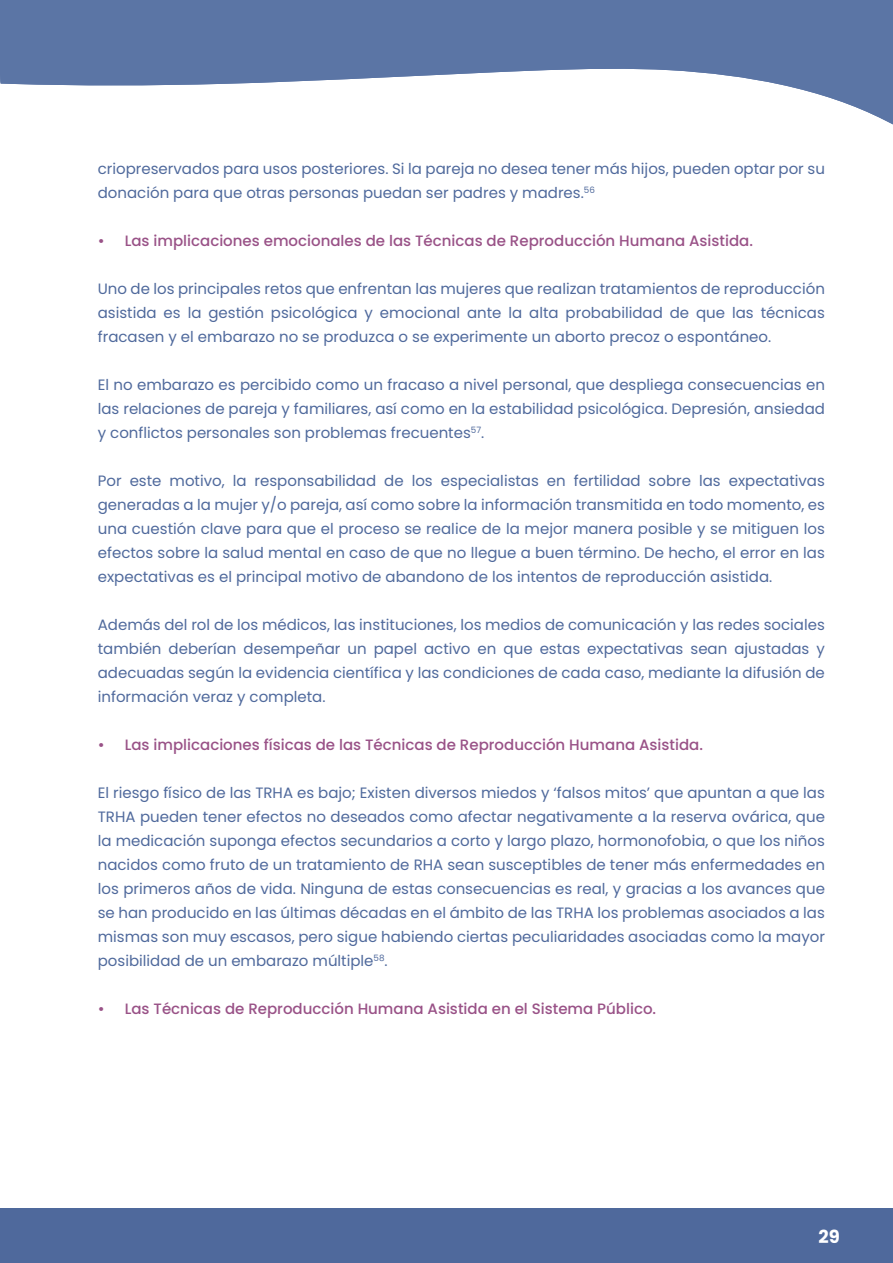
<style>
.page{position:relative;width:893px;height:1263px;background:#fff}
.page>*{position:absolute;margin:0;border:0;box-sizing:border-box;transform-origin:0 0}
.t1{font:700 18px "Poppins";color:#fff}
.t2{font:15px/24px "Poppins";color:#4f699c;text-align:justify}
.t3{font:500 15px "Poppins";color:#995287}
</style>
<div class="page">
<div style="left:0;top:1209px;width:893px;height:54px;background:#4f699c"></div>
<svg style="left:0;top:0;width:893px;height:124px;fill:#5b75a5"></svg>
<p class="t2" style="left:98px;top:157px;width:729px">criopreservados para usos posteriores. Si la pareja no desea tener más hijos, pueden optar por su donación para que otras personas puedan ser padres y madres.<sup>56</sup></p>
<p class="t3" style="left:98px;top:232px;width:657px">• Las implicaciones emocionales de las Técnicas de Reproducción Humana Asistida.</p>
<p class="t2" style="left:98px;top:277px;width:729px">Uno de los principales retos que enfrentan las mujeres que realizan tratamientos de reproducción asistida es la gestión psicológica y emocional ante la alta probabilidad de que las técnicas fracasen y el embarazo no se produzca o se experimente un aborto precoz o espontáneo.</p>
<p class="t2" style="left:98px;top:373px;width:729px">El no embarazo es percibido como un fracaso a nivel personal, que despliega consecuencias en las relaciones de pareja y familiares, así como en la estabilidad psicológica. Depresión, ansiedad y conflictos personales son problemas frecuentes<sup>57</sup>.</p>
<p class="t2" style="left:98px;top:469px;width:729px">Por este motivo, la responsabilidad de los especialistas en fertilidad sobre las expectativas generadas a la mujer y/o pareja, así como sobre la información transmitida en todo momento, es una cuestión clave para que el proceso se realice de la mejor manera posible y se mitiguen los efectos sobre la salud mental en caso de que no llegue a buen término. De hecho, el error en las expectativas es el principal motivo de abandono de los intentos de reproducción asistida.</p>
<p class="t2" style="left:98px;top:613px;width:729px">Además del rol de los médicos, las instituciones, los medios de comunicación y las redes sociales también deberían desempeñar un papel activo en que estas expectativas sean ajustadas y adecuadas según la evidencia científica y las condiciones de cada caso, mediante la difusión de información veraz y completa.</p>
<p class="t3" style="left:98px;top:736px;width:607px">• Las implicaciones físicas de las Técnicas de Reproducción Humana Asistida.</p>
<p class="t2" style="left:98px;top:781px;width:729px">El riesgo físico de las TRHA es bajo; Existen diversos miedos y ‘falsos mitos’ que apuntan a que las TRHA pueden tener efectos no deseados como afectar negativamente a la reserva ovárica, que la medicación suponga efectos secundarios a corto y largo plazo, hormonofobia, o que los niños nacidos como fruto de un tratamiento de RHA sean susceptibles de tener más enfermedades en los primeros años de vida. Ninguna de estas consecuencias es real, y gracias a los avances que se han producido en las últimas décadas en el ámbito de las TRHA los problemas asociados a las mismas son muy escasos, pero sigue habiendo ciertas peculiaridades asociadas como la mayor posibilidad de un embarazo múltiple<sup>58</sup>.</p>
<p class="t3" style="left:98px;top:1000px;width:560px">• Las Técnicas de Reproducción Humana Asistida en el Sistema Público.</p>
<p class="t1" style="left:818px;top:1226px;width:23px">29</p>
</div>
